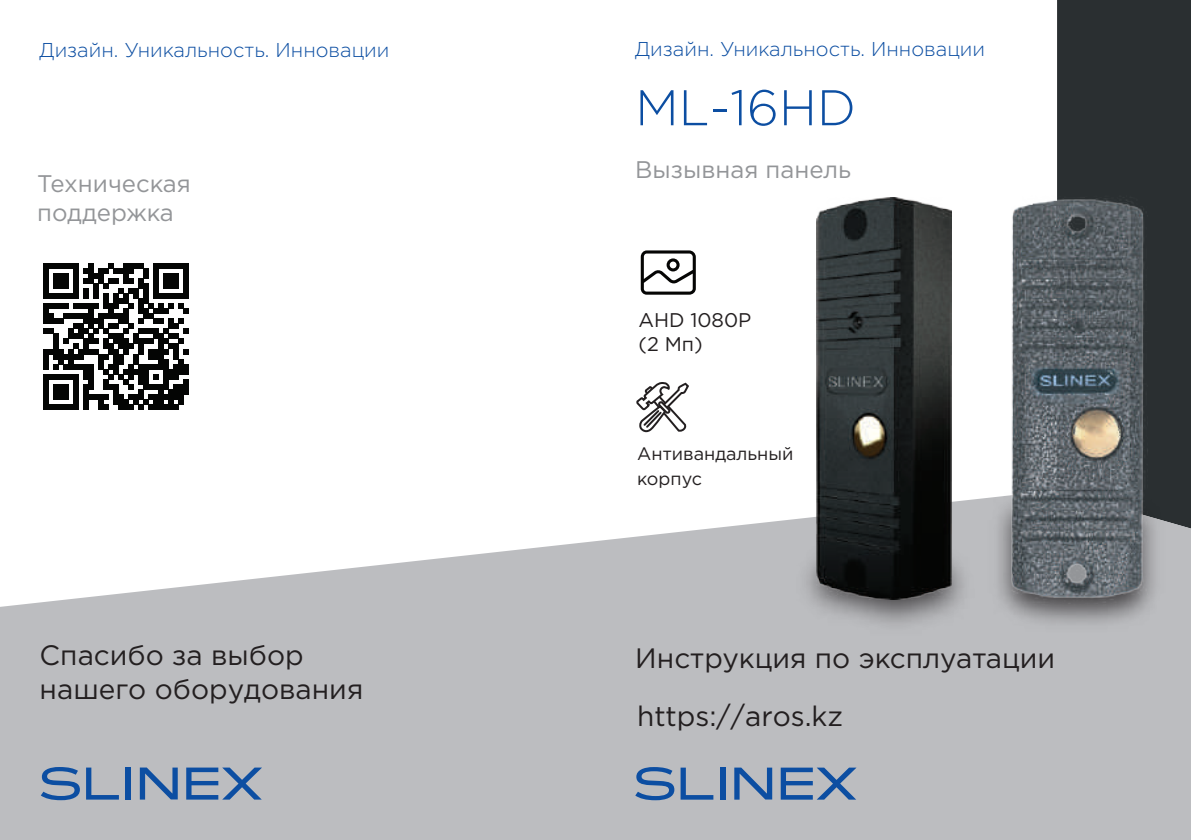
<style>
.page{position:relative;width:1191px;height:840px;background:#fff}
.page>*{position:absolute;margin:0;border:0;box-sizing:border-box;transform-origin:0 0}
.t1{font:300 50px "Gotham Pro";color:#0c4ea2}
.t2{font:28px "Gotham Pro";color:#231f20}
.t3{font:28px "Gotham Pro";color:#221e1f}
.t4{font:24px/28.8px "Gotham Pro";color:#939598}
.t5{font:300 20px "Gotham Pro";color:#0c4ea2}
.t6{font:19.8px/24px "Gotham Pro";color:#231f20}
.t7{font:18px/24px "Gotham Pro";color:#231f20}
</style>
<div class="page">
<div style="left:1057px;top:0;width:134px;height:164px;background:#2a2f31"></div>
<svg style="left:0;top:517px;width:1191px;height:322px;fill:#bcbdc0"></svg>
<svg style="left:635px;top:766px;width:39px;height:33px"></svg>
<svg style="left:680px;top:767px;width:33px;height:32px"></svg>
<div style="left:720px;top:767px;width:5px;height:32px;background:#0c4ea2"></div>
<svg style="left:734px;top:767px;width:38px;height:32px"></svg>
<svg style="left:780px;top:767px;width:76px;height:32px"></svg>
<svg style="left:41px;top:766px;width:39px;height:33px"></svg>
<svg style="left:86px;top:767px;width:33px;height:32px"></svg>
<div style="left:125px;top:767px;width:6px;height:32px;background:#0c4ea2"></div>
<svg style="left:140px;top:767px;width:38px;height:32px"></svg>
<svg style="left:186px;top:767px;width:76px;height:32px"></svg>
<svg style="left:43px;top:263px;width:145px;height:146px"></svg>
<svg style="left:640px;top:250px;width:56px;height:44px"></svg>
<img style="left:917px;top:164px;width:274px;height:489px">
<img style="left:786px;top:535px;width:196px;height:109px">
<img style="left:816px;top:198px;width:135px;height:401px">
<svg style="left:636px;top:382px;width:53px;height:51px"></svg>
<p class="t5" style="left:40px;top:39px;width:351px">Дизайн. Уникальность. Инновации</p>
<p class="t5" style="left:635px;top:38px;width:351px">Дизайн. Уникальность. Инновации</p>
<p class="t4" style="left:37px;top:169px;width:155px">Техническая поддержка</p>
<h1 class="t1" style="left:635px;top:80px;width:222px">ML-16HD</h1>
<p class="t4" style="left:635px;top:155px;width:217px">Вызывная панель</p>
<p class="t6" style="left:638px;top:308px;width:114px">AHD 1080P (2 Мп)</p>
<p class="t7" style="left:637px;top:442px;width:158px">Антивандальный корпус</p>
<h2 class="t2" style="left:40px;top:639px;width:265px">Спасибо за выбор</h2>
<h2 class="t2" style="left:635px;top:642px;width:421px">Инструкция по эксплуатации</h2>
<h2 class="t2" style="left:40px;top:673px;width:325px">нашего оборудования</h2>
<h2 class="t3" style="left:637px;top:700px;width:207px">https://aros.kz</h2>
</div>
